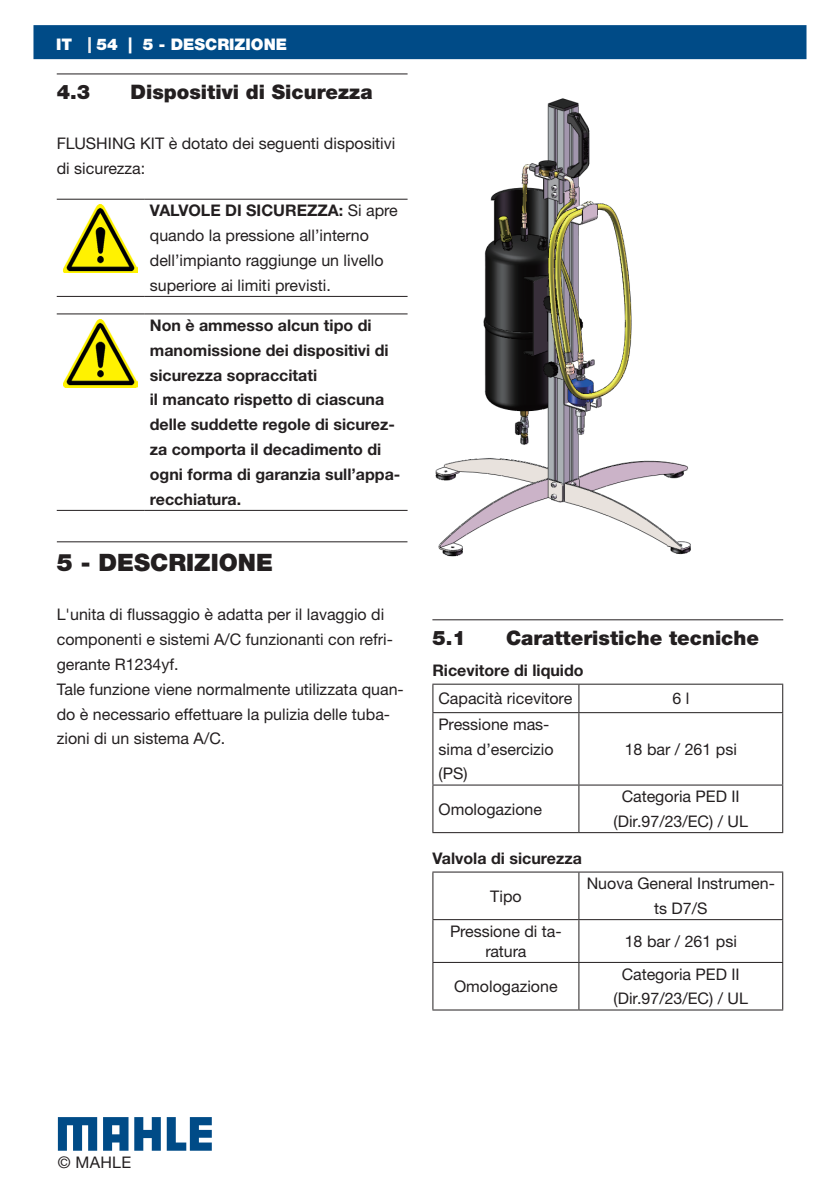
<style>
.page{position:relative;width:840px;height:1191px;background:#fff}
.page>*{position:absolute;margin:0;border:0;box-sizing:border-box;transform-origin:0 0}
.Heading1_2-0{font:900 24px "Helvetica Neue LTW1 G";color:#231f20}
.Heading2_1-0{font:900 20px "Helvetica Neue LTW1 G";color:#231f20}
.Bodytext_0-0{font:16px/24.8px "Helvetica Neue LTW1 G";color:#231f20}
.TableHolder_0-0{font:700 16px/24.8px "Helvetica Neue LTW1 G";color:#231f20}
.TableContent_0-0{font:16px/24.8px "Helvetica Neue LTW1 G";color:#231f20;text-align:center}
.t1{font:900 16px "Helvetica Neue LTW1 G";color:#fff}
.s1{font-weight:700}
</style>
<div class="page">
<div style="left:33px;top:25px;width:773px;height:34px;background:#004b87;border:2px solid #004b87"></div>
<svg style="left:58px;top:1117px;width:39px;height:33px"></svg>
<svg style="left:134px;top:1117px;width:27px;height:33px"></svg>
<svg style="left:167px;top:1117px;width:45px;height:33px"></svg>
<svg style="left:103px;top:1117px;width:25px;height:33px"></svg>
<hr style="left:88px;top:37px;width:3px;height:16px;background:#ececee">
<hr style="left:57px;top:73px;width:350px;height:1px;background:#231f20">
<hr style="left:57px;top:541px;width:350px;height:1px;background:#231f20">
<hr style="left:57px;top:199px;width:87px;height:1px;background:#231f20">
<hr style="left:144px;top:199px;width:263px;height:1px;background:#231f20">
<hr style="left:57px;top:296px;width:87px;height:1px;background:#231f20">
<hr style="left:144px;top:296px;width:263px;height:1px;background:#231f20">
<img style="left:63px;top:205px;width:74px;height:68px">
<hr style="left:57px;top:313px;width:87px;height:1px;background:#231f20">
<hr style="left:144px;top:313px;width:263px;height:1px;background:#231f20">
<hr style="left:57px;top:510px;width:87px;height:1px;background:#231f20">
<hr style="left:144px;top:510px;width:263px;height:1px;background:#231f20">
<img style="left:63px;top:319px;width:74px;height:69px">
<hr style="left:432px;top:619px;width:350px;height:1px;background:#231f20">
<img style="left:435px;top:98px;width:256px;height:459px">
<svg style="left:433px;top:713px;width:348px;height:119px"></svg>
<hr style="left:432px;top:683px;width:146px;height:1px;background:#231f20">
<hr style="left:432px;top:713px;width:1px;height:71px;background:#231f20">
<hr style="left:578px;top:713px;width:1px;height:71px;background:#231f20">
<hr style="left:781px;top:713px;width:1px;height:71px;background:#231f20">
<hr style="left:432px;top:785px;width:1px;height:47px;background:#231f20">
<hr style="left:578px;top:785px;width:1px;height:47px;background:#231f20">
<hr style="left:781px;top:785px;width:1px;height:47px;background:#231f20">
<hr style="left:432px;top:712px;width:146px;height:1px;background:#231f20">
<hr style="left:432px;top:784px;width:146px;height:1px;background:#231f20">
<hr style="left:578px;top:784px;width:204px;height:1px;background:#231f20">
<hr style="left:432px;top:832px;width:146px;height:1px;background:#231f20">
<hr style="left:578px;top:832px;width:204px;height:1px;background:#231f20">
<hr style="left:578px;top:683px;width:204px;height:1px;background:#231f20">
<svg style="left:432px;top:684px;width:350px;height:28px"></svg>
<hr style="left:578px;top:712px;width:204px;height:1px;background:#231f20">
<svg style="left:433px;top:872px;width:348px;height:137px"></svg>
<hr style="left:432px;top:871px;width:146px;height:1px;background:#231f20">
<hr style="left:432px;top:872px;width:1px;height:47px;background:#231f20">
<hr style="left:432px;top:920px;width:1px;height:42px;background:#231f20">
<hr style="left:578px;top:920px;width:1px;height:42px;background:#231f20">
<hr style="left:781px;top:920px;width:1px;height:42px;background:#231f20">
<hr style="left:432px;top:963px;width:1px;height:46px;background:#231f20">
<hr style="left:578px;top:963px;width:1px;height:46px;background:#231f20">
<hr style="left:781px;top:963px;width:1px;height:46px;background:#231f20">
<hr style="left:432px;top:919px;width:146px;height:1px;background:#231f20">
<hr style="left:432px;top:962px;width:146px;height:1px;background:#231f20">
<hr style="left:578px;top:962px;width:204px;height:1px;background:#231f20">
<hr style="left:432px;top:1009px;width:146px;height:1px;background:#231f20">
<hr style="left:578px;top:1009px;width:204px;height:1px;background:#231f20">
<hr style="left:578px;top:871px;width:204px;height:1px;background:#231f20">
<hr style="left:578px;top:872px;width:1px;height:47px;background:#231f20">
<hr style="left:781px;top:872px;width:1px;height:47px;background:#231f20">
<hr style="left:578px;top:919px;width:204px;height:1px;background:#231f20">
<p class="t1" style="left:56px;top:34px;width:18px">IT</p>
<p class="t1" style="left:96px;top:34px;width:192px">54 | 5 - DESCRIZIONE</p>
<p class="Heading2_1-0" style="left:57px;top:80px;width:35px">4.3</p>
<p class="Heading2_1-0" style="left:130px;top:80px;width:243px">Dispositivi di Sicurezza</p>
<p class="Bodytext_0-0" style="left:57px;top:131px;width:340px">FLUSHING KIT è dotato dei seguenti dispositivi di sicurezza:</p>
<p class="Bodytext_0-0" style="left:150px;top:198px;width:249px"><span class="s1">VALVOLE DI SICUREZZA:</span> Si apre quando la pressione all’interno dell’impianto raggiunge un livello superiore ai limiti previsti.</p>
<p class="TableHolder_0-0" style="left:150px;top:313px;width:240px">Non è ammesso alcun tipo di manomissione dei dispositivi di sicurezza sopraccitati</p>
<p class="TableHolder_0-0" style="left:150px;top:387px;width:252px">il mancato rispetto di ciascuna delle suddette regole di sicurez&shy;za comporta il decadimento di ogni forma di garanzia sull’appa&shy;recchiatura.</p>
<p class="Heading1_2-0" style="left:57px;top:547px;width:218px">5 - DESCRIZIONE</p>
<p class="Bodytext_0-0" style="left:57px;top:602px;width:337px">L'unita di flussaggio è adatta per il lavaggio di componenti e sistemi A/C funzionanti con refri&shy;gerante R1234yf.</p>
<p class="Bodytext_0-0" style="left:57px;top:676px;width:348px">Tale funzione viene normalmente utilizzata quan&shy;do è necessario effettuare la pulizia delle tuba&shy;zioni di un sistema A/C.</p>
<p class="Heading2_1-0" style="left:432px;top:626px;width:35px">5.1</p>
<p class="Heading2_1-0" style="left:506px;top:626px;width:254px">Caratteristiche tecniche</p>
<p class="TableHolder_0-0" style="left:432px;top:657px;width:153px">Ricevitore di liquido</p>
<p class="TableContent_0-0" style="left:438px;top:686px;width:135px">Capacità ricevitore</p>
<p class="TableContent_0-0" style="left:672px;top:686px;width:18px">6 l</p>
<p class="TableContent_0-0" style="left:438px;top:711px;width:116px;text-align:left">Pressione mas&shy;sima d’esercizio (PS)</p>
<p class="TableContent_0-0" style="left:624px;top:736px;width:114px">18 bar / 261 psi</p>
<p class="TableContent_0-0" style="left:438px;top:796px;width:105px">Omologazione</p>
<p class="TableContent_0-0" style="left:613px;top:784px;width:136px">Categoria PED II (Dir.97/23/EC) / UL</p>
<p class="TableHolder_0-0" style="left:432px;top:845px;width:151px">Valvola di sicurezza</p>
<p class="TableContent_0-0" style="left:490px;top:883px;width:33px">Tipo</p>
<p class="TableContent_0-0" style="left:586px;top:871px;width:190px">Nuova General Instrumen&shy;ts D7/S</p>
<p class="TableContent_0-0" style="left:450px;top:921px;width:113px;line-height:20px">Pressione di ta&shy;ratura</p>
<p class="TableContent_0-0" style="left:624px;top:928px;width:114px">18 bar / 261 psi</p>
<p class="TableContent_0-0" style="left:454px;top:973px;width:105px">Omologazione</p>
<p class="TableContent_0-0" style="left:613px;top:961px;width:136px">Categoria PED II (Dir.97/23/EC) / UL</p>
<p class="Bodytext_0-0" style="left:58px;top:1149px;width:75px">© MAHLE</p>
</div>
